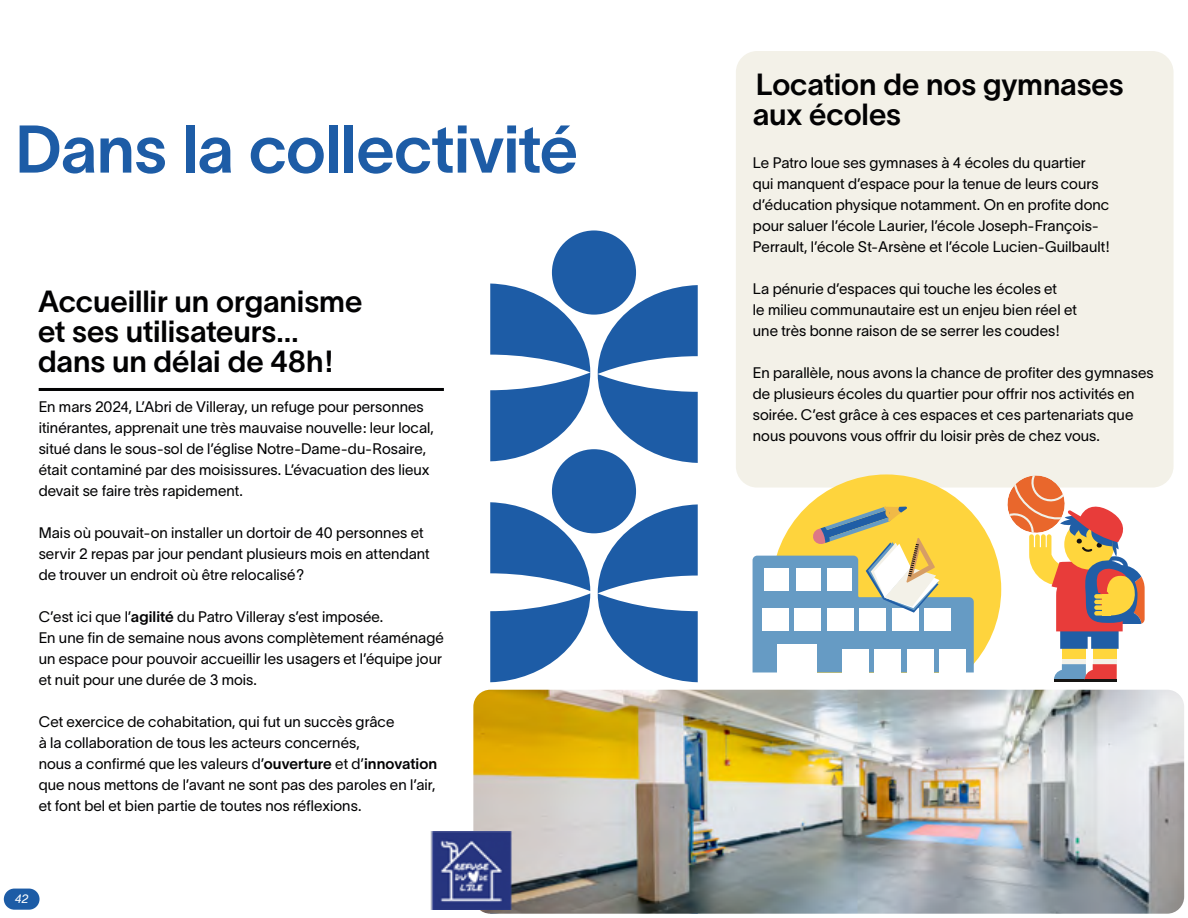
<style>
.page{position:relative;width:1188px;height:918px;background:#fff}
.page>*{position:absolute;margin:0;border:0;box-sizing:border-box;transform-origin:0 0}
.t1{font:66px "TWK Lausanne";letter-spacing:-.015em;color:#1d5ca6}
.t2{font:30px/30px "TWK Lausanne";letter-spacing:-.005em;color:#020203}
.t3{font:15px/21px "TWK Lausanne";color:#020203}
.t4{font:italic 12px "TWK Lausanne 0300";color:#fff}
.s1{font-style:inherit}
</style>
<div class="page">
<div style="left:552px;top:230px;width:84px;height:85px;background:#1d5ca6;border-radius:50%"></div>
<svg style="left:490px;top:284px;width:100px;height:177px"></svg>
<div style="left:552px;top:449px;width:84px;height:84px;background:#1d5ca6;border-radius:50%"></div>
<svg style="left:598px;top:285px;width:100px;height:178px"></svg>
<svg style="left:598px;top:504px;width:100px;height:178px"></svg>
<svg style="left:490px;top:502px;width:100px;height:180px"></svg>
<div style="left:736px;top:51px;width:438px;height:437px;background:#f3f1e8;border-radius:21px"></div>
<img style="left:473px;top:690px;width:711px;height:224px">
<img style="left:430px;top:832px;width:81px;height:78px">
<hr style="left:39px;top:388px;width:405px;height:3px;background:#020203">
<div style="left:4px;top:889px;width:36px;height:21px;background:#1d5ca6;border-radius:11px"></div>
<svg style="left:807px;top:474px;width:194px;height:190px;fill:#fed43d"></svg>
<svg style="left:753px;top:506px;width:221px;height:166px"></svg>
<div style="left:1093px;top:639px;width:23px;height:20px;background:#ffd63d"></div>
<div style="left:1062px;top:639px;width:23px;height:20px;background:#ffd63d"></div>
<div style="left:1093px;top:659px;width:23px;height:8px;background:#f3f1e8"></div>
<div style="left:1062px;top:659px;width:23px;height:8px;background:#f3f1e8"></div>
<svg style="left:1007px;top:475px;width:138px;height:174px"></svg>
<hr style="left:1054px;top:680px;width:32px;height:2px;background:#161412">
<svg style="left:1054px;top:664px;width:63px;height:16px"></svg>
<hr style="left:1085px;top:680px;width:32px;height:2px;background:#161412">
<h1 class="t1" style="left:15px;top:103px;width:565px">Dans la collectivité</h1>
<h2 class="t2" style="left:38px;top:285px;width:326px">Accueillir un organisme et ses utilisateurs… dans un délai de 48h!</h2>
<p class="t3" style="left:39px;top:395px;width:397px">En mars 2024, L’Abri de Villeray, un refuge pour personnes itinérantes, apprenait une très mauvaise nouvelle: leur local, situé dans le sous-sol de l’église Notre-Dame-du-Rosaire, était contaminé par des moisissures. L’évacuation des lieux devait se faire très rapidement.</p>
<p class="t3" style="left:39px;top:521px;width:393px">Mais où pouvait-on installer un dortoir de 40 personnes et servir 2 repas par jour pendant plusieurs mois en attendant de trouver un endroit où être relocalisé?</p>
<p class="t3" style="left:39px;top:605px;width:407px">C’est ici que l’<span class="s1">agilité</span> du Patro Villeray s’est imposée.<br>En une fin de semaine nous avons complètement réaménagé un espace pour pouvoir accueillir les usagers et l’équipe jour et nuit pour une durée de 3 mois.</p>
<p class="t3" style="left:39px;top:710px;width:400px">Cet exercice de cohabitation, qui fut un succès grâce<br>à la collaboration de tous les acteurs concernés,<br>nous a confirmé que les valeurs d’<span class="s1">ouverture</span> et d’<span class="s1">innovation </span>que nous mettons de l’avant ne sont pas des paroles en l’air, et font bel et bien partie de toutes nos réflexions.</p>
<p class="t4" style="left:15px;top:891px;width:15px">42</p>
<h2 class="t2" style="left:753px;top:68px;width:372px">Location de nos gymnases aux écoles</h2>
<p class="t3" style="left:753px;top:151px;width:358px">Le Patro loue ses gymnases à 4 écoles du quartier qui manquent d’espace pour la tenue de leurs cours d’éducation physique notamment. On en profite donc pour saluer l’école Laurier, l’école Joseph-François-Perrault, l’école St-Arsène et l’école Lucien-Guilbault!</p>
<p class="t3" style="left:753px;top:277px;width:326px">La pénurie d’espaces qui touche les écoles et<br>le milieu communautaire est un enjeu bien réel et une très bonne raison de se serrer les coudes!</p>
<p class="t3" style="left:753px;top:361px;width:402px">En parallèle, nous avons la chance de profiter des gymnases de plusieurs écoles du quartier pour offrir nos activités en soirée. C’est grâce à ces espaces et ces partenariats que nous pouvons vous offrir du loisir près de chez vous.</p>
</div>
